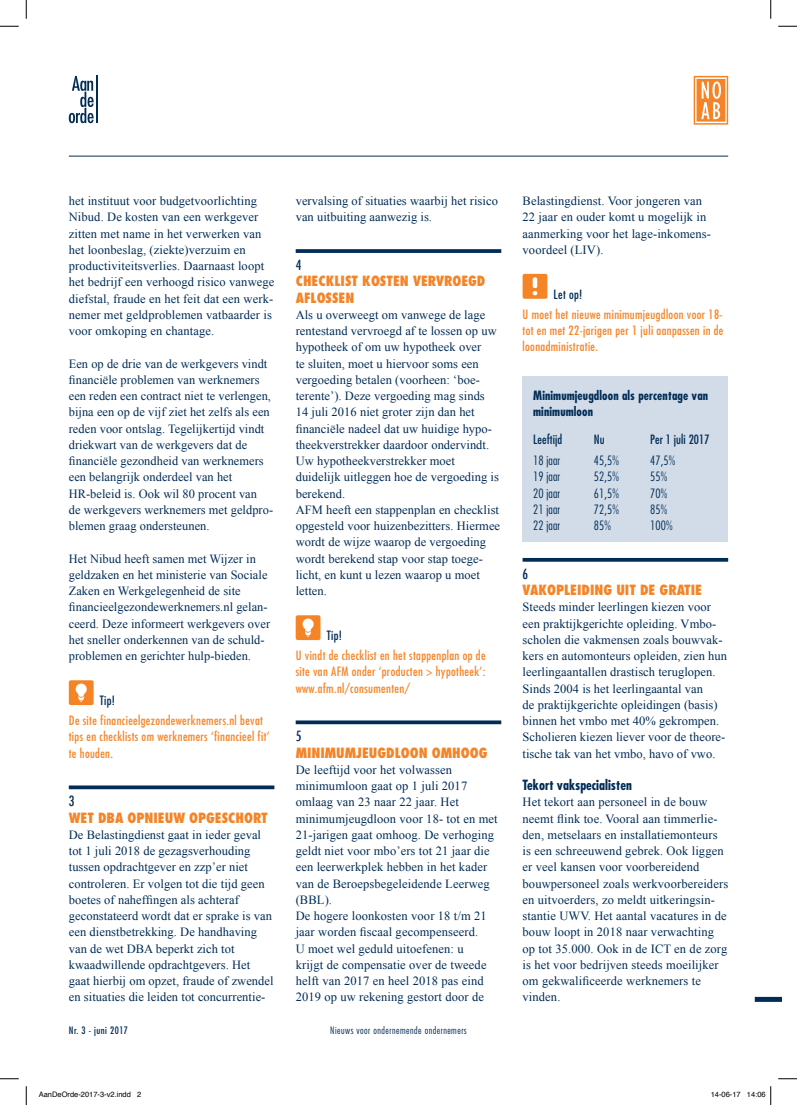
<style>
.page{position:relative;width:797px;height:1105px;background:#fff}
.page>*{position:absolute;margin:0;border:0;box-sizing:border-box;transform-origin:0 0}
.OranjeKopje{font:800 condensed 13.75px/16.2px "Futura Std";color:#f58427}
.Tussenkopje{font:700 condensed 13.75px "Futura Std";color:#002c55}
.Cijfer{font:500 condensed 13.75px "Futura";color:#002c55}
.Plat-Times{font:12.5px/16.2px "Times New Roman";letter-spacing:.005em;color:#002c55}
.OranjeNoot{font:condensed 12.5px/16.2px "Futura Std";letter-spacing:.03em;color:#f58427;text-align:justify}
.Plat-Times-2{font:300 condensed 12.5px "Futura Std";letter-spacing:.01em;color:#002c55}
.Plat-Times-3{font:700 condensed 12.5px/16.2px "Futura Std";letter-spacing:.01em;color:#002c55}
.Plat-Times-4{font:condensed 12.5px "Futura Std";letter-spacing:.01em;color:#002c55}
.Let-op{font:condensed 12.5px "Futura Std";letter-spacing:.03em;color:#002c55}
.t1{font:300 condensed 10px "Futura Std";letter-spacing:.05em;color:#002c55}
.t2{font:condensed 10px "Futura Std";letter-spacing:.05em;color:#002c55}
.t3{font:7.5px "Helvetica";color:#000}
</style>
<div class="page">
<svg style="left:693px;top:76px;width:35px;height:49px;background:#f8ac6d"></svg>
<svg style="left:69px;top:76px;width:25px;height:47px"></svg>
<hr style="left:96px;top:76px;width:2px;height:47px;background:#002c55">
<hr style="left:69px;top:156px;width:659px;height:1px;background:#002c55">
<div style="left:754px;top:997px;width:27px;height:5px;background:#002c55"></div>
<div style="left:522px;top:376px;width:206px;height:165px;background:#d2dce8"></div>
<svg style="left:69px;top:785px;width:205px;height:4px"></svg>
<svg style="left:69px;top:680px;width:25px;height:25px"></svg>
<svg style="left:296px;top:249px;width:205px;height:4px"></svg>
<svg style="left:296px;top:720px;width:205px;height:4px"></svg>
<svg style="left:296px;top:615px;width:24px;height:25px"></svg>
<svg style="left:522px;top:558px;width:206px;height:4px"></svg>
<svg style="left:522px;top:274px;width:25px;height:25px"></svg>
<svg style="left:0;top:25px;width:19px;height:2px"></svg>
<svg style="left:778px;top:25px;width:19px;height:2px"></svg>
<svg style="left:0;top:1078px;width:19px;height:1px"></svg>
<svg style="left:778px;top:1078px;width:19px;height:1px"></svg>
<svg style="left:25px;top:0;width:2px;height:19px"></svg>
<svg style="left:25px;top:1086px;width:2px;height:19px"></svg>
<svg style="left:770px;top:0;width:1px;height:19px"></svg>
<svg style="left:770px;top:1086px;width:1px;height:19px"></svg>
<p class="Plat-Times" style="left:69px;top:193px;width:207px">het instituut voor budgetvoorlichting Nibud. De kosten van een werkgever zitten met name in het verwerken van het loonbeslag, (ziekte)verzuim en productiviteitsverlies. Daarnaast loopt het bedrijf een verhoogd risico vanwege diefstal, fraude en het feit dat een werk&shy;nemer met geldproblemen vatbaarder is voor omkoping en chantage.</p>
<p class="Plat-Times" style="left:69px;top:355px;width:206px">Een op de drie van de werkgevers vindt financiële problemen van werknemers een reden een contract niet te verlengen, bijna een op de vijf ziet het zelfs als een reden voor ontslag. Tegelijkertijd vindt driekwart van de werkgevers dat de financiële gezondheid van werknemers een belangrijk onderdeel van het HR-beleid is. Ook wil 80 procent van<br>de werkgevers werknemers met geldpro&shy;blemen graag ondersteunen.</p>
<p class="Plat-Times" style="left:69px;top:550px;width:203px">Het Nibud heeft samen met Wijzer in geldzaken en het ministerie van Sociale Zaken en Werkgelegenheid de site financieelgezondewerknemers.nl gelan&shy;ceerd. Deze informeert werkgevers over het sneller onderkennen van de schuld&shy;problemen en gerichter hulp-bieden.</p>
<p class="Let-op" style="left:100px;top:693px;width:17px">Tip!</p>
<p class="OranjeNoot" style="left:69px;top:712px;width:202px;text-align:left">De site financieelgezondewerknemers.nl bevat tips en checklists om werknemers ‘financieel fit’ te houden.</p>
<p class="Cijfer" style="left:69px;top:792px;width:7px">3</p>
<p class="OranjeKopje" style="left:69px;top:809px;width:200px">WET DBA OPNIEUW OPGESCHORT</p>
<p class="Plat-Times" style="left:69px;top:826px;width:206px">De Belastingdienst gaat in ieder geval tot 1 juli 2018 de gezagsverhouding tussen opdrachtgever en zzp’er niet controleren. Er volgen tot die tijd geen boetes of naheffingen als achteraf geconstateerd wordt dat er sprake is van een dienstbetrekking. De handhaving van de wet DBA beperkt zich tot kwaadwillende opdrachtgevers. Het gaat hierbij om opzet, fraude of zwendel en situaties die leiden tot concurrentie-</p>
<p class="Plat-Times" style="left:296px;top:193px;width:204px">vervalsing of situaties waarbij het risico van uitbuiting aanwezig is.</p>
<p class="Cijfer" style="left:296px;top:256px;width:7px">4</p>
<p class="OranjeKopje" style="left:296px;top:273px;width:191px">CHECKLIST KOSTEN VERVROEGD<br>AFLOSSEN</p>
<p class="Plat-Times" style="left:296px;top:306px;width:202px">Als u overweegt om vanwege de lage rentestand vervroegd af te lossen op uw hypotheek of om uw hypotheek over<br>te sluiten, moet u hiervoor soms een vergoeding betalen (voorheen: ‘boe&shy;terente’). Deze vergoeding mag sinds 14 juli 2016 niet groter zijn dan het financiële nadeel dat uw huidige hypo&shy;theekverstrekker daardoor ondervindt.</p>
<p class="Plat-Times" style="left:296px;top:453px;width:205px">Uw hypotheekverstrekker moet duidelijk uitleggen hoe de vergoeding is berekend.</p>
<p class="Plat-Times" style="left:296px;top:501px;width:206px">AFM heeft een stappenplan en checklist opgesteld voor huizenbezitters. Hiermee wordt de wijze waarop de vergoeding wordt berekend stap voor stap toege&shy;licht, en kunt u lezen waarop u moet letten.</p>
<p class="Let-op" style="left:327px;top:628px;width:17px">Tip!</p>
<p class="OranjeNoot" style="left:296px;top:647px;width:191px">U vindt de checklist en het stappenplan op de site van AFM onder ‘producten &gt; hypotheek’: www.afm.nl/consumenten/</p>
<p class="Cijfer" style="left:296px;top:727px;width:7px">5</p>
<p class="OranjeKopje" style="left:296px;top:744px;width:193px">MINIMUMJEUGDLOON OMHOOG</p>
<p class="Plat-Times" style="left:296px;top:761px;width:203px">De leeftijd voor het volwassen minimumloon gaat op 1 juli 2017 omlaag van 23 naar 22 jaar. Het minimumjeugdloon voor 18- tot en met<br>21-jarigen gaat omhoog. De verhoging geldt niet voor mbo’ers tot 21 jaar die een leerwerkplek hebben in het kader van de Beroepsbegeleidende Leerweg (BBL).</p>
<p class="Plat-Times" style="left:296px;top:908px;width:193px">De hogere loonkosten voor 18 t/m 21 jaar worden fiscaal gecompenseerd.<br>U moet wel geduld uitoefenen: u krijgt de compensatie over de tweede helft van 2017 en heel 2018 pas eind 2019 op uw rekening gestort door de</p>
<p class="t2" style="left:69px;top:1024px;width:61px">Nr. 3 - juni 2017</p>
<p class="t1" style="left:330px;top:1024px;width:138px">Nieuws voor ondernemende ondernemers</p>
<p class="Plat-Times" style="left:522px;top:193px;width:190px">Belastingdienst. Voor jongeren van<br>22 jaar en ouder komt u mogelijk in aanmerking voor het lage-inkomens&shy;voordeel (LIV).</p>
<p class="Let-op" style="left:553px;top:287px;width:30px">Let op!</p>
<p class="OranjeNoot" style="left:522px;top:306px;width:202px">U moet het nieuwe minimumjeugdloon voor 18- tot en met 22-jarigen per 1 juli aanpassen in de loonadministratie.</p>
<p class="Plat-Times-3" style="left:533px;top:387px;width:176px">Minimumjeugdloon als percentage van minimumloon</p>
<p class="Plat-Times-4" style="left:533px;top:432px;width:31px">Leeftijd</p>
<p class="Plat-Times-4" style="left:594px;top:432px;width:12px">Nu</p>
<p class="Plat-Times-4" style="left:650px;top:432px;width:61px">Per 1 juli 2017</p>
<p class="Plat-Times-2" style="left:533px;top:453px;width:28px">18 jaar</p>
<p class="Plat-Times-2" style="left:594px;top:453px;width:27px">45,5%</p>
<p class="Plat-Times-2" style="left:650px;top:453px;width:27px">47,5%</p>
<p class="Plat-Times-2" style="left:533px;top:469px;width:28px">19 jaar</p>
<p class="Plat-Times-2" style="left:594px;top:469px;width:27px">52,5%</p>
<p class="Plat-Times-2" style="left:650px;top:469px;width:19px">55%</p>
<p class="Plat-Times-2" style="left:533px;top:485px;width:28px">20 jaar</p>
<p class="Plat-Times-2" style="left:594px;top:485px;width:27px">61,5%</p>
<p class="Plat-Times-2" style="left:650px;top:485px;width:19px">70%</p>
<p class="Plat-Times-2" style="left:533px;top:502px;width:28px">21 jaar</p>
<p class="Plat-Times-2" style="left:594px;top:502px;width:27px">72,5%</p>
<p class="Plat-Times-2" style="left:650px;top:502px;width:19px">85%</p>
<p class="Plat-Times-2" style="left:533px;top:518px;width:28px">22 jaar</p>
<p class="Plat-Times-2" style="left:594px;top:518px;width:19px">85%</p>
<p class="Plat-Times-2" style="left:650px;top:518px;width:24px">100%</p>
<p class="Cijfer" style="left:522px;top:565px;width:7px">6</p>
<p class="OranjeKopje" style="left:522px;top:582px;width:181px">VAKOPLEIDING UIT DE GRATIE</p>
<p class="Plat-Times" style="left:522px;top:599px;width:206px">Steeds minder leerlingen kiezen voor een praktijkgerichte opleiding. Vmbo&shy;scholen die vakmensen zoals bouwvak&shy;kers en automonteurs opleiden, zien hun leerlingaantallen drastisch teruglopen.<br>Sinds 2004 is het leerlingaantal van<br>de praktijkgerichte opleidingen (basis) binnen het vmbo met 40% gekrompen.<br>Scholieren kiezen liever voor de theore&shy;tische tak van het vmbo, havo of vwo.</p>
<p class="Tussenkopje" style="left:522px;top:776px;width:111px">Tekort vakspecialisten</p>
<p class="Plat-Times" style="left:522px;top:794px;width:207px">Het tekort aan personeel in de bouw neemt flink toe. Vooral aan timmerlie&shy;den, metselaars en installatiemonteurs is een schreeuwend gebrek. Ook liggen er veel kansen voor voorbereidend bouwpersoneel zoals werkvoorbereiders en uitvoerders, zo meldt uitkeringsin&shy;stantie UWV. Het aantal vacatures in de bouw loopt in 2018 naar verwachting op tot 35.000. Ook in de ICT en de zorg is het voor bedrijven steeds moeilijker om gekwalificeerde werknemers te vinden.</p>
<p class="t3" style="left:39px;top:1089px;width:104px">AanDeOrde-2017-3-v2.indd 2</p>
<p class="t3" style="left:710px;top:1089px;width:57px">14-06-17 14:06</p>
</div>
